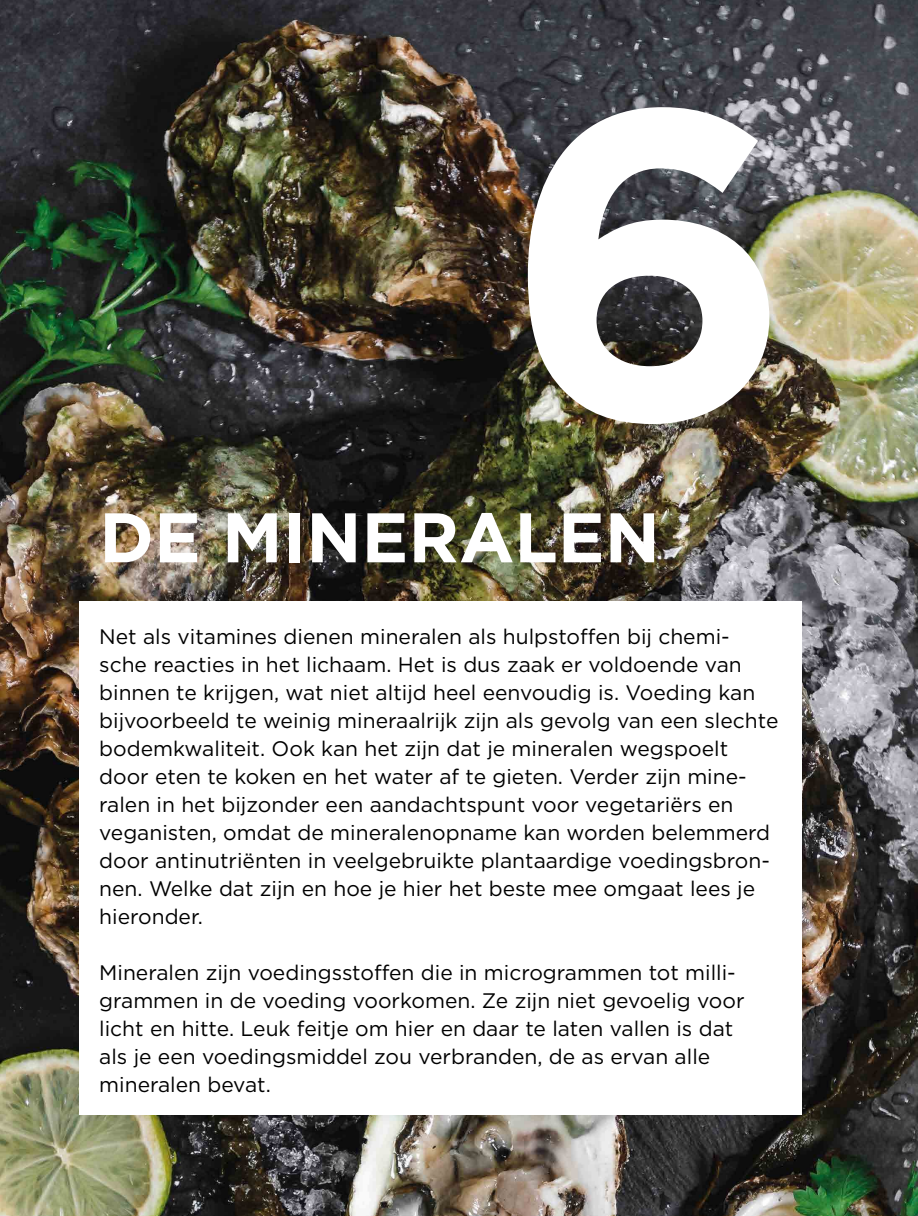
<style>
.page{position:relative;width:918px;height:1216px;background:#fff}
.page>*{position:absolute;margin:0;border:0;box-sizing:border-box;transform-origin:0 0}
.Hoofdstukopener{font:700 437.5px "Homepage Baukasten";color:#fff}
.Hoofdstukopener-2{font:700 70px "Homepage Baukasten";color:#fff}
.Intro{font:21px/28px "Homepage Baukasten";color:#000}
</style>
<div class="page">
<img style="left:0;top:0;width:918px;height:1215px">
<div style="left:79px;top:601px;width:723px;height:345px;background:#fff"></div>
<div style="left:79px;top:937px;width:723px;height:177px;background:#fff"></div>
<p class="Hoofdstukopener" style="left:504px;top:11px;width:291px">6</p>
<p class="Hoofdstukopener-2" style="left:99px;top:497px;width:562px">DE MINERALEN</p>
<p class="Intro" style="left:99px;top:622px;width:681px">Net als vitamines dienen mineralen als hulpstoffen bij chemi&shy;sche reacties in het lichaam. Het is dus zaak er voldoende van binnen te krijgen, wat niet altijd heel eenvoudig is. Voeding kan bijvoorbeeld te weinig mineraalrijk zijn als gevolg van een slechte bodemkwaliteit. Ook kan het zijn dat je mineralen wegspoelt door eten te koken en het water af te gieten. Verder zijn mine&shy;ralen in het bijzonder een aandachtspunt voor vegetariërs en veganisten, omdat de mineralenopname kan worden belemmerd door antinutriënten in veelgebruikte plantaardige voedingsbron&shy;nen. Welke dat zijn en hoe je hier het beste mee omgaat lees je hieronder.</p>
<p class="Intro" style="left:99px;top:958px;width:647px">Mineralen zijn voedingsstoffen die in microgrammen tot milli&shy;grammen in de voeding voorkomen. Ze zijn niet gevoelig voor licht en hitte. Leuk feitje om hier en daar te laten vallen is dat als je een voedingsmiddel zou verbranden, de as ervan alle mineralen bevat.</p>
</div>
